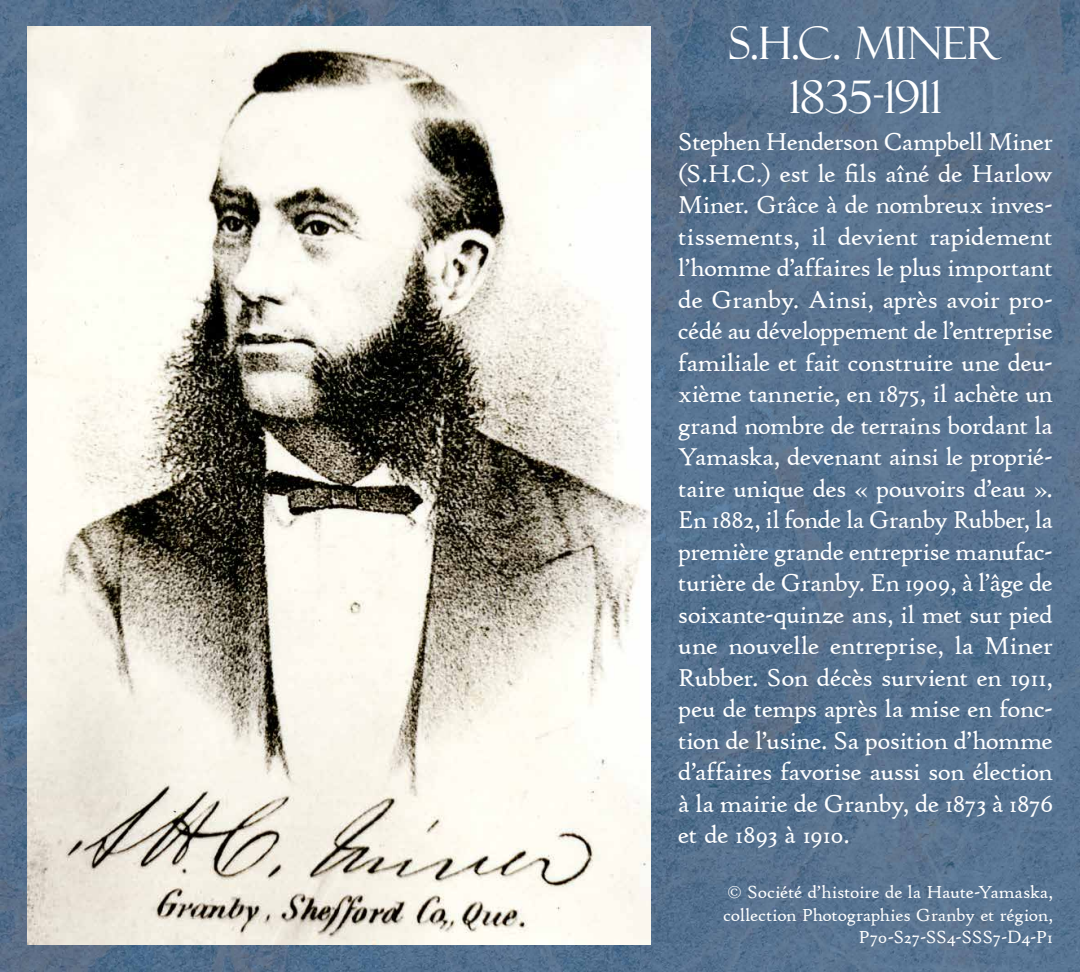
<style>
.page{position:relative;width:1080px;height:972px;background:#fff}
.page>*{position:absolute;margin:0;border:0;box-sizing:border-box;transform-origin:0 0}
.t1{font:45px "Felix Titling";letter-spacing:-.025em;color:#fff}
.t2{font:26.25px/31.5px "High Tower Text";letter-spacing:-.025em;color:#fff;text-align:justify}
.t3{font:18.75px/22.5px "High Tower Text";letter-spacing:-.015em;color:#fff;text-align:right}
</style>
<div class="page">
<img style="left:0;top:0;width:1080px;height:972px">
<img style="left:27px;top:27px;width:624px;height:918px">
<p class="t1" style="left:729px;top:18px;width:274px">H.S C. . MINER</p>
<p class="t1" style="left:789px;top:72px;width:154px">1835-1911</p>
<p class="t2" style="left:678px;top:126px;width:377px">Stephen Henderson Campbell Miner<br>H.S( C. ) . est le fils aîné de Harlow</p>
<p class="t2" style="left:678px;top:189px;width:377px">Miner. Grâce à de nombreux inves-</p>
<p class="t2" style="left:678px;top:221px;width:377px">tissements, il devient rapidement</p>
<p class="t2" style="left:678px;top:252px;width:377px">’l homme ’daffaires le plus important</p>
<p class="t2" style="left:678px;top:315px;width:377px">cédé au développement de ’lentreprise</p>
<p class="t2" style="left:678px;top:284px;width:377px">de Granby. Ainsi, après avoir pro-</p>
<p class="t2" style="left:678px;top:347px;width:377px">familiale et fait construire une deu-</p>
<p class="t2" style="left:678px;top:378px;width:377px">xième tannerie, en 1875, il achète un</p>
<p class="t2" style="left:678px;top:410px;width:377px">grand nombre de terrains bordant la</p>
<p class="t2" style="left:678px;top:473px;width:377px">taire unique des « pouvoirs ’d eau .«</p>
<p class="t2" style="left:678px;top:441px;width:377px">Yamaska, devenant ainsi le proprié-</p>
<p class="t2" style="left:678px;top:504px;width:377px">En 1882, il fonde la Granby Rubber la,</p>
<p class="t2" style="left:678px;top:567px;width:376px">turière de Granby. En 1909, ’là âge de</p>
<p class="t2" style="left:678px;top:536px;width:377px">première grande entreprise manufac-</p>
<p class="t2" style="left:678px;top:599px;width:377px">soixante-quinze ans il, met sur pied une nouvelle entreprise, la Miner Rubber. Son décès survient en 1911,</p>
<p class="t2" style="left:678px;top:725px;width:377px">tion de ’l usine. Sa position ’d homme</p>
<p class="t2" style="left:678px;top:693px;width:377px">peu de temps après la mise en fonc-</p>
<p class="t2" style="left:678px;top:756px;width:377px">’daffaires favorise aussi son élection laà mairie de Granby, de 1873 à 1876 et de 1893 à 1910.</p>
<p class="t3" style="left:723px;top:881px;width:331px">© Société ’d histoire de la Haute-Yamaska, collection Photographies Granby et région,<br>P70-S27-SS4-SSS7-D4-P1</p>
</div>
